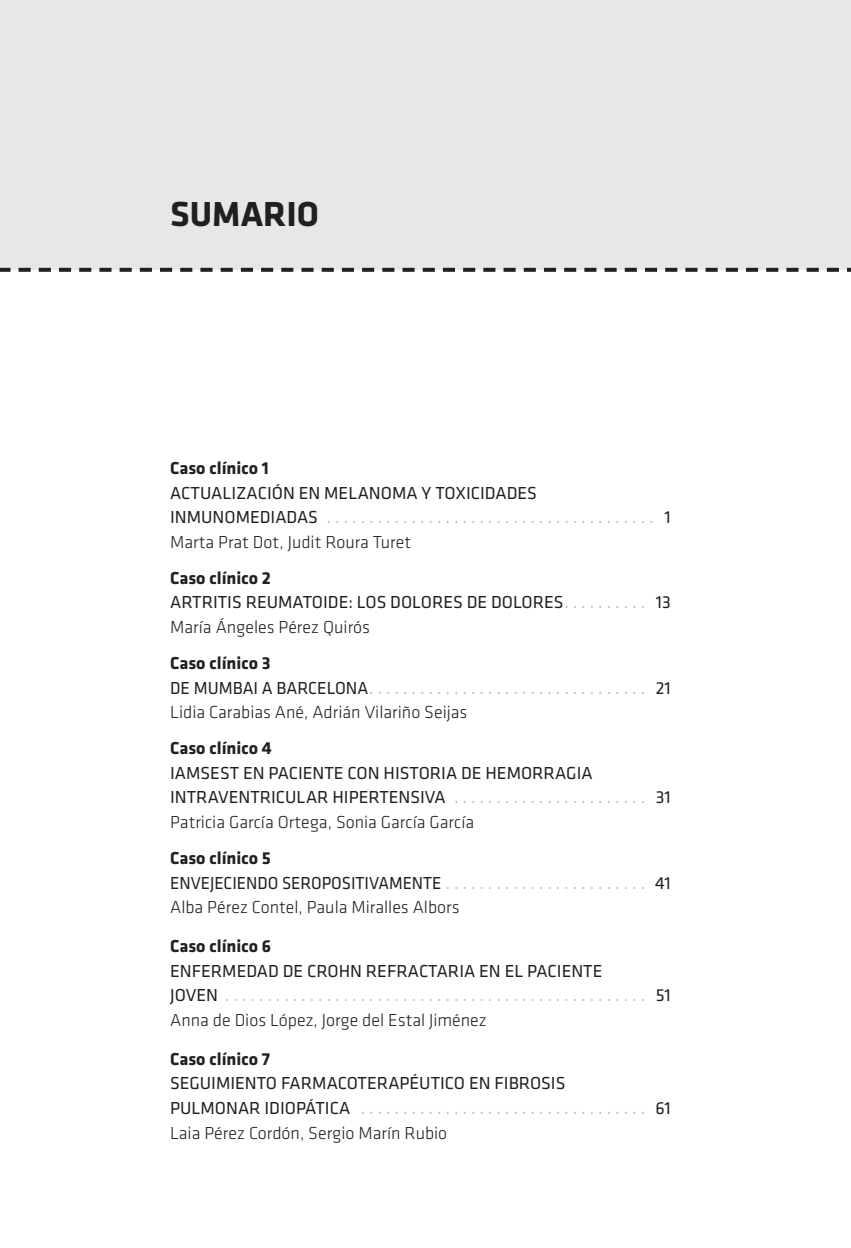
<style>
.page{position:relative;width:851px;height:1248px;background:#fff}
.page>*{position:absolute;margin:0;border:0;box-sizing:border-box;transform-origin:0 0}
.t1{font:700 36px "Klavika";color:#231f20}
.t2{font:18px/24.6px "Klavika";color:#231f20}
.t3{font:300 18px/24.6px "Klavika";color:#231f20}
.t4{font:18px/24.6px "Klavika";color:#bcbdc0}
.t5{font:700 18px "Klavika";color:#231f20}
.s1{color:#bcbdc0}
.s2{font-weight:300}
.s3{font-weight:700}
.s4{font-weight:400}
.s5{font-weight:400;color:#bcbdc0}
.s6{color:#231f20}
.s7{font-weight:300;color:#231f20}
</style>
<div class="page">
<div style="left:0;top:0;width:850px;height:269px;background:#e6e7e9"></div>
<svg style="left:0;top:268px;width:850px;height:4px"></svg>
<h1 class="t1" style="left:170px;top:194px;width:150px">SUMARIO</h1>
<p class="t5" style="left:170px;top:458px;width:100px">Caso clínico 1</p>
<p class="t2" style="left:170px;top:480px;width:502px">ACTUALIZACIÓN EN MELANOMA Y TOXICIDADES<br>INMUNOMEDIADAS <span class="s1">. . . . . . . . . . . . . . . . . . . . . . . . . . . . . . . . . . . . . . .</span> 1<br><span class="s2">Marta Prat Dot, Judit Roura Turet</span></p>
<p class="t2" style="left:170px;top:566px;width:502px"><span class="s3">Caso clínico 2<br></span>ARTRITIS REUMATOIDE: LOS DOLORES DE DOLORES <span class="s1">. . . . . . . . . .</span> 13<br><span class="s2">María Ángeles Pérez Quirós</span></p>
<p class="t3" style="left:170px;top:651px;width:502px"><span class="s3">Caso clínico 3<br></span><span class="s4">DE MUMBAI A BARCELONA</span> <span class="s5">. . . . . . . . . . . . . . . . . . . . . . . . . . . . . . . . .</span> <span class="s4">21<br></span>Lidia Carabias Ané, Adrián Vilariño Seijas</p>
<p class="t5" style="left:170px;top:738px;width:103px">Caso clínico 4</p>
<p class="t2" style="left:170px;top:760px;width:502px">IAMSEST EN PACIENTE CON HISTORIA DE HEMORRAGIA<br>INTRAVENTRICULAR HIPERTENSIVA <span class="s1">. . . . . . . . . . . . . . . . . . . . . . .</span> 31<br><span class="s2">Patricia García Ortega, Sonia García García</span></p>
<p class="t3" style="left:170px;top:846px;width:502px"><span class="s3">Caso clínico 5<br></span><span class="s4">ENVEJECIENDO SEROPOSITIVAMENTE</span> <span class="s5">. . . . . . . . . . . . . . . . . . . . . . . .</span> <span class="s4">41<br></span>Alba Pérez Contel, Paula Miralles Albors</p>
<p class="t5" style="left:170px;top:936px;width:102px">Caso clínico 6</p>
<p class="t4" style="left:170px;top:958px;width:502px"><span class="s6">ENFERMEDAD DE CROHN REFRACTARIA EN EL PACIENTE<br>JOVEN</span> . . . . . . . . . . . . . . . . . . . . . . . . . . . . . . . . . . . . . . . . . . . . . . . . . . <span class="s6">51<br></span><span class="s7">Anna de Dios López, Jorge del Estal Jiménez</span></p>
<p class="t5" style="left:170px;top:1048px;width:101px">Caso clínico 7</p>
<p class="t2" style="left:170px;top:1071px;width:502px">SEGUIMIENTO FARMACOTERAPÉUTICO EN FIBROSIS<br>PULMONAR IDIOPÁTICA <span class="s1">. . . . . . . . . . . . . . . . . . . . . . . . . . . . . . . . . .</span> 61<br><span class="s2">Laia Pérez Cordón, Sergio Marín Rubio</span></p>
</div>
